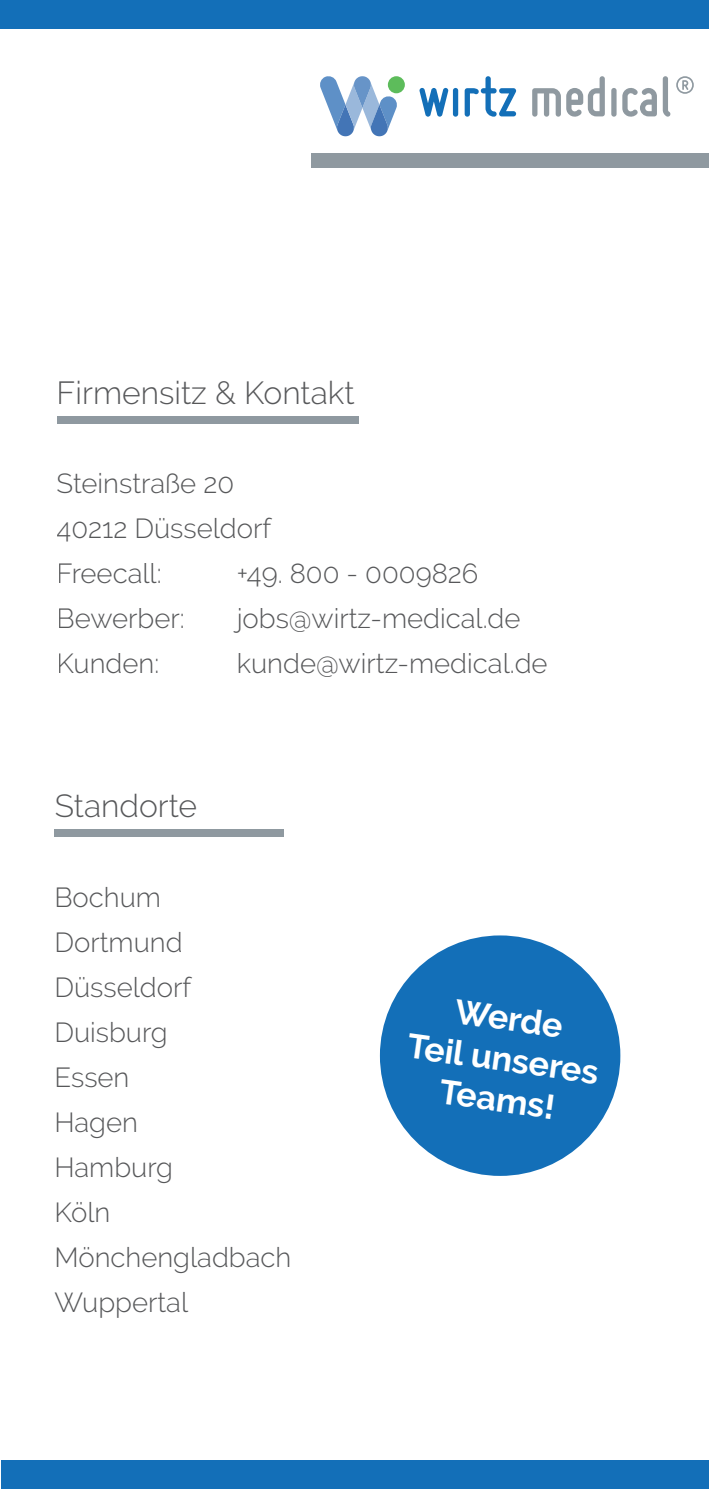
<style>
.page{position:relative;width:709px;height:1489px;background:#fff}
.page>*{position:absolute;margin:0;border:0;box-sizing:border-box;transform-origin:0 0}
.t1{font:700 34px/40.8px "Raleway";color:#fff;text-align:center}
.t2{font:300 31.75px "Raleway";color:#57585a}
.t3{font:300 27.5px/45px "Raleway";color:#57585a}
</style>
<div class="page">
<div style="left:312px;top:153px;width:397px;height:14px;background:#8f99a0"></div>
<svg style="left:419px;top:88px;width:29px;height:29px"></svg>
<div style="left:453px;top:88px;width:5px;height:29px;background:#136fb8;border-radius:3px"></div>
<svg style="left:464px;top:76px;width:52px;height:41px"></svg>
<svg style="left:532px;top:76px;width:73px;height:41px"></svg>
<div style="left:611px;top:88px;width:5px;height:29px;background:#8f99a0;border-radius:3px"></div>
<svg style="left:622px;top:76px;width:48px;height:41px"></svg>
<svg style="left:676px;top:76px;width:17px;height:18px"></svg>
<svg style="left:320px;top:76px;width:78px;height:60px"></svg>
<div style="left:388px;top:76px;width:17px;height:17px;background:#5dbc5b;border-radius:50%"></div>
<div style="left:0;top:0;width:709px;height:28px;background:#136fb8"></div>
<div style="left:2px;top:1460px;width:707px;height:28px;background:#136fb8"></div>
<div style="left:57px;top:415px;width:301px;height:8px;background:#8f99a0"></div>
<div style="left:54px;top:828px;width:230px;height:8px;background:#8f99a0"></div>
<div style="left:380px;top:935px;width:240px;height:240px;background:#136fb8;border-radius:50%"></div>
<p class="t2" style="left:57px;top:374px;width:299px">Firmensitz &amp; Kontakt</p>
<p class="t3" style="left:57px;top:460px;width:216px">Steinstraße 20<br>40212 Düsseldorf<br>Freecall:</p>
<p class="t3" style="left:237px;top:551px;width:243px">+49. 800 - 0009826</p>
<p class="t3" style="left:57px;top:596px;width:130px">Bewerber:</p>
<p class="t3" style="left:237px;top:596px;width:285px">jobs@wirtz-medical.de</p>
<p class="t3" style="left:57px;top:641px;width:104px">Kunden:</p>
<p class="t3" style="left:237px;top:641px;width:312px">kunde@wirtz-medical.de</p>
<p class="t2" style="left:55px;top:787px;width:144px">Standorte</p>
<p class="t3" style="left:54px;top:874px;width:238px">Bochum<br>Dortmund<br>Düsseldorf<br>Duisburg<br>Essen<br>Hagen<br>Hamburg<br>Köln<br>Mönchengladbach<br>Wuppertal</p>
<p class="t1" style="left:416px;top:984px;width:194px;rotate:8deg">Werde<br>Teil unseres<br>Teams!</p>
</div>
